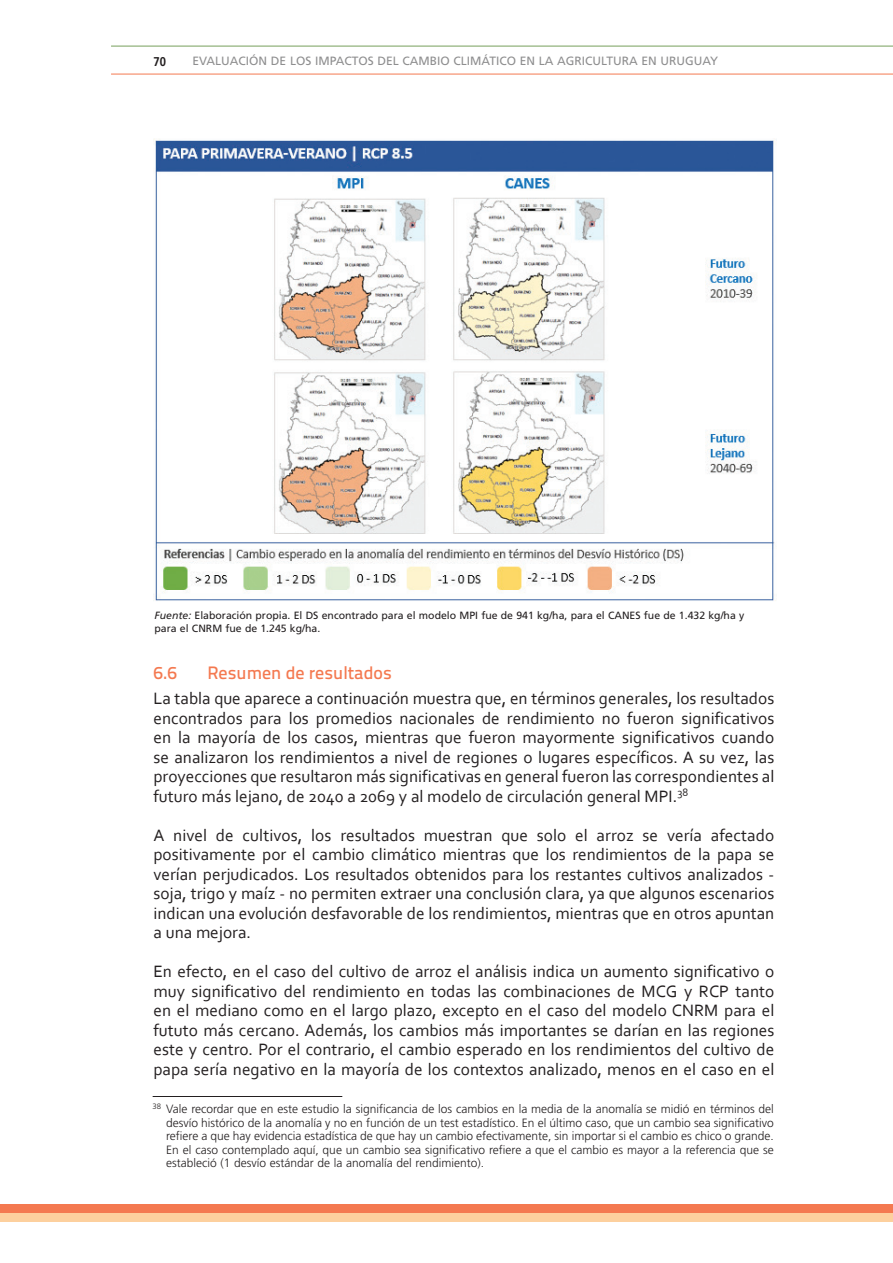
<style>
.page{position:relative;width:893px;height:1263px;background:#fff}
.page>*{position:absolute;margin:0;border:0;box-sizing:border-box;transform-origin:0 0}
.t1{font:500 18px "Titillium Text 22 L";color:#f47950}
.t2{font:17.25px/19.5px "Corbel";color:#231f20;text-align:justify}
.t3{font:700 12.75px "Frutiger LT Std";color:#231f20;scale:.88 1}
.t4{font:300 12px/13.5px "Frutiger LT Std";color:#231f20;text-align:justify}
.t5{font:12px "Frutiger LT Std";color:#8e8e8f}
.t6{font:10.5px/13.5px "Frutiger LT Std";color:#231f20}
.s1{font-style:italic}
</style>
<div class="page">
<hr style="left:111px;top:74px;width:782px;height:1px;background:#f47950">
<hr style="left:111px;top:46px;width:782px;height:1px;background:#779f5c">
<div style="left:0;top:1204px;width:893px;height:9px;background:#f47950"></div>
<div style="left:0;top:1213px;width:893px;height:8px;background:#fdd09e"></div>
<img style="left:153px;top:139px;width:623px;height:462px">
<hr style="left:153px;top:1096px;width:189px;height:1px;background:#231f20">
<p class="t3" style="left:153px;top:54px;width:16px">70</p>
<p class="t5" style="left:192px;top:54px;width:527px">Evaluación de los impactos de l cambio climático e n la agricultura e n U ruguay</p>
<p class="t6" style="left:155px;top:609px;width:591px"><span class="s1">Fuente:</span> Elaboración propia. El DS encontrado para el modelo MPI fue de 941 kg/ha, para el CANES fue de 1.432 kg/ha y para el CNRM fue de 1.245 kg/ha.</p>
<p class="t1" style="left:153px;top:659px;width:25px">6.6</p>
<p class="t1" style="left:207px;top:659px;width:186px">Resumen de resultados</p>
<p class="t2" style="left:153px;top:688px;width:622px">La tabla que aparece a continuación muestra que, en términos generales, los resultados encontrados para los promedios nacionales de rendimiento no fueron significativos en la mayoría de los casos, mientras que fueron mayormente significativos cuando se analizaron los rendimientos a nivel de regiones o lugares específicos. A su vez, las proyecciones que resultaron más significativas en general fueron las correspondientes al futuro más lejano, de 2040 a 2069 y al modelo de circulación general MPI.<sup>38</sup></p>
<p class="t2" style="left:153px;top:825px;width:622px">A nivel de cultivos, los resultados muestran que solo el arroz se vería afectado positivamente por el cambio climático mientras que los rendimientos de la papa se verían perjudicados. Los resultados obtenidos para los restantes cultivos analizados - soja, trigo y maíz - no permiten extraer una conclusión clara, ya que algunos escenarios indican una evolución desfavorable de los rendimientos, mientras que en otros apuntan a una mejora.</p>
<p class="t2" style="left:153px;top:961px;width:622px">En efecto, en el caso del cultivo de arroz el análisis indica un aumento significativo o muy significativo del rendimiento en todas las combinaciones de MCG y RCP tanto en el mediano como en el largo plazo, excepto en el caso del modelo CNRM para el fututo más cercano. Además, los cambios más importantes se darían en las regiones este y centro. Por el contrario, el cambio esperado en los rendimientos del cultivo de papa sería negativo en la mayoría de los contextos analizado, menos en el caso en el</p>
<p class="t4" style="left:166px;top:1102px;width:609px;text-indent:-13px"><sup>38</sup> Vale recordar que en este estudio la significancia de los cambios en la media de la anomalía se midió en términos del desvío histórico de la anomalía y no en función de un test estadístico. En el último caso, que un cambio sea significativo refiere a que hay evidencia estadística de que hay un cambio efectivamente, sin importar si el cambio es chico o grande.<br>En el caso contemplado aquí, que un cambio sea significativo refiere a que el cambio es mayor a la referencia que se estableció (1 desvío estándar de la anomalía del rendimiento).</p>
</div>
